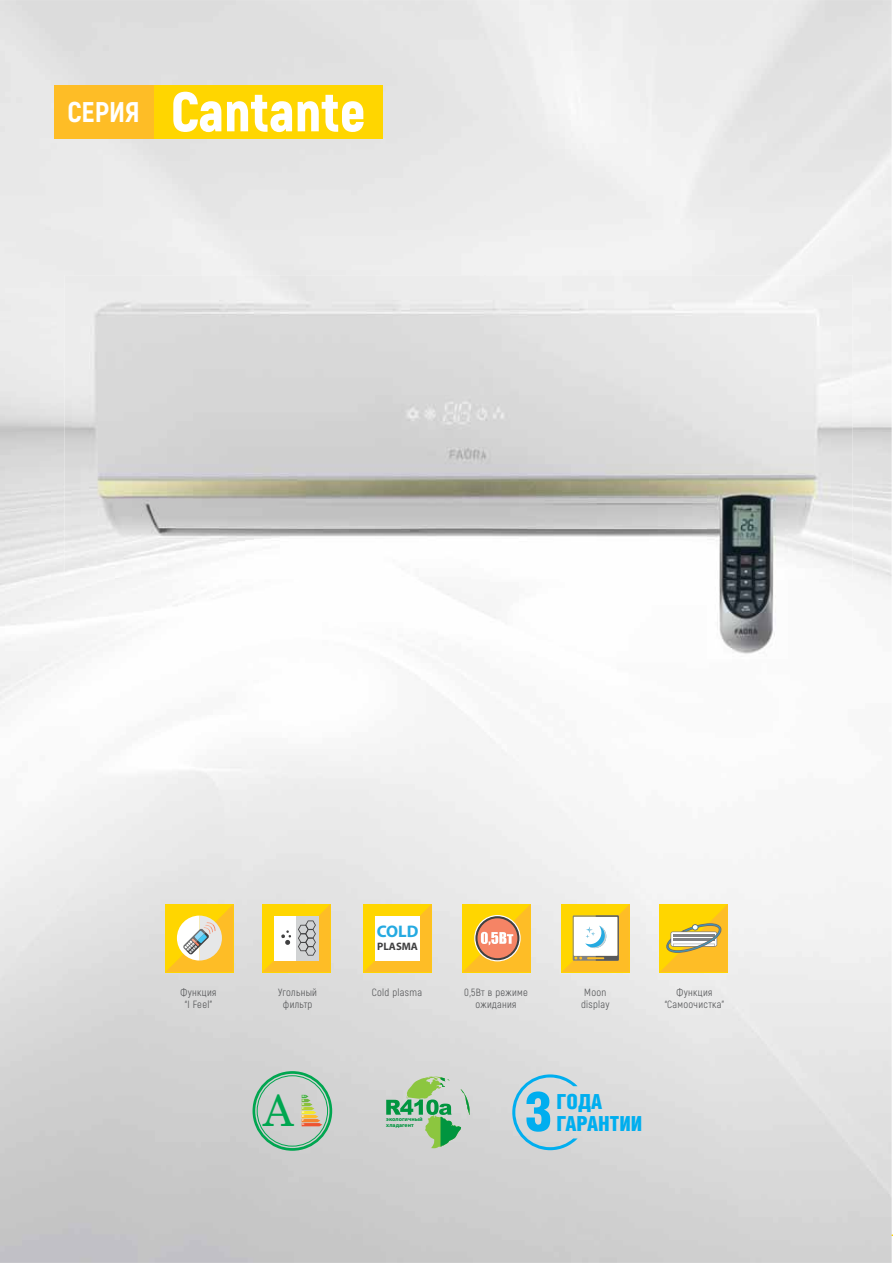
<style>
.page{position:relative;width:893px;height:1263px;background:#fff}
.page>*{position:absolute;margin:0;border:0;box-sizing:border-box;transform-origin:0 0}
.t1{font:900 55.5px "Akrobat";color:#fff}
.t2{font:900 54.9px "Helios Cond";color:#00aeef}
.t3{font:43.2px "Century Schlbk Cyrillic BT";color:#00a650}
.t4{font:900 20.85px/21.8px "Helios Cond";color:#00aeef}
.t5{font:700 16.8px "Myriad Pro";color:#25aae1}
.t6{font:700 10.8px "Myriad Pro";color:#404041}
.t7{font:10.5px/12px "Akrobat";letter-spacing:.03em;color:#58595b;text-align:center}
.t8{font:700 5.85px/5.7px "Myriad Pro";color:#01953f}
.t9{font:700 2.7px/4.1px "Century Schlbk Cyrillic BT";color:#fff}
</style>
<div class="page">
<hr style="left:170px;top:1235px;width:723px;height:1px;background:#ffd600">
<img style="left:0;top:0;width:892px;height:1263px">
<img style="left:65px;top:275px;width:787px;height:304px">
<img style="left:707px;top:485px;width:80px;height:173px">
<div style="left:153px;top:85px;width:230px;height:54px;background:#ffd600"></div>
<div style="left:54px;top:85px;width:99px;height:54px;background:#febd26"></div>
<svg style="left:562px;top:904px;width:68px;height:68px"></svg>
<svg style="left:463px;top:904px;width:68px;height:68px;background:#f1b73c"></svg>
<svg style="left:364px;top:904px;width:68px;height:68px;background:#fec912"></svg>
<div style="left:375px;top:916px;width:45px;height:45px;background:#fff"></div>
<svg style="left:262px;top:904px;width:68px;height:68px"></svg>
<svg style="left:165px;top:904px;width:68px;height:68px;background:#f1d058"></svg>
<svg style="left:660px;top:904px;width:68px;height:68px;background:#ebc333"></svg>
<svg style="left:252px;top:1071px;width:80px;height:80px;background:#b5c8b7"></svg>
<div style="left:257px;top:1075px;width:71px;height:72px;border:1px solid #00a650;border-radius:50%"></div>
<svg style="left:386px;top:1077px;width:83px;height:71px;background:#a6c7a6"></svg>
<svg style="left:512px;top:1074px;width:65px;height:76px;background:#c1d3da"></svg>
<h1 class="t1" style="left:67px;top:92px;width:299px"><sup>СЕРИЯ</sup> Cantante</h1>
<h3 class="t5" style="left:377px;top:922px;width:43px">COLD</h3>
<p class="t6" style="left:377px;top:940px;width:42px">PLASMA</p>
<p class="t7" style="left:181px;top:987px;width:37px">Функция “I Feel”</p>
<p class="t7" style="left:665px;top:987px;width:61px">Функция “Самоочистка”</p>
<p class="t7" style="left:278px;top:987px;width:40px">Угольный</p>
<p class="t7" style="left:372px;top:987px;width:52px">Cold plasma</p>
<p class="t7" style="left:283px;top:999px;width:31px">фильтр</p>
<p class="t7" style="left:464px;top:987px;width:65px">0,5Вт в режиме ожидания</p>
<p class="t7" style="left:581px;top:987px;width:30px;text-align:left">Moon display</p>
<h3 class="t3" style="left:263px;top:1095px;width:32px">A</h3>
<p class="t9" style="left:302px;top:1095px;width:6px">A+<br>A<br>B<br>C<br>D<br>E<br>F<br>G</p>
<p class="t8" style="left:386px;top:1116px;width:38px">экологичный хладагент</p>
<h2 class="t2" style="left:525px;top:1080px;width:29px">3</h2>
<h3 class="t4" style="left:557px;top:1091px;width:87px">ГОДА<br>ГАРАНТИИ</h3>
</div>
